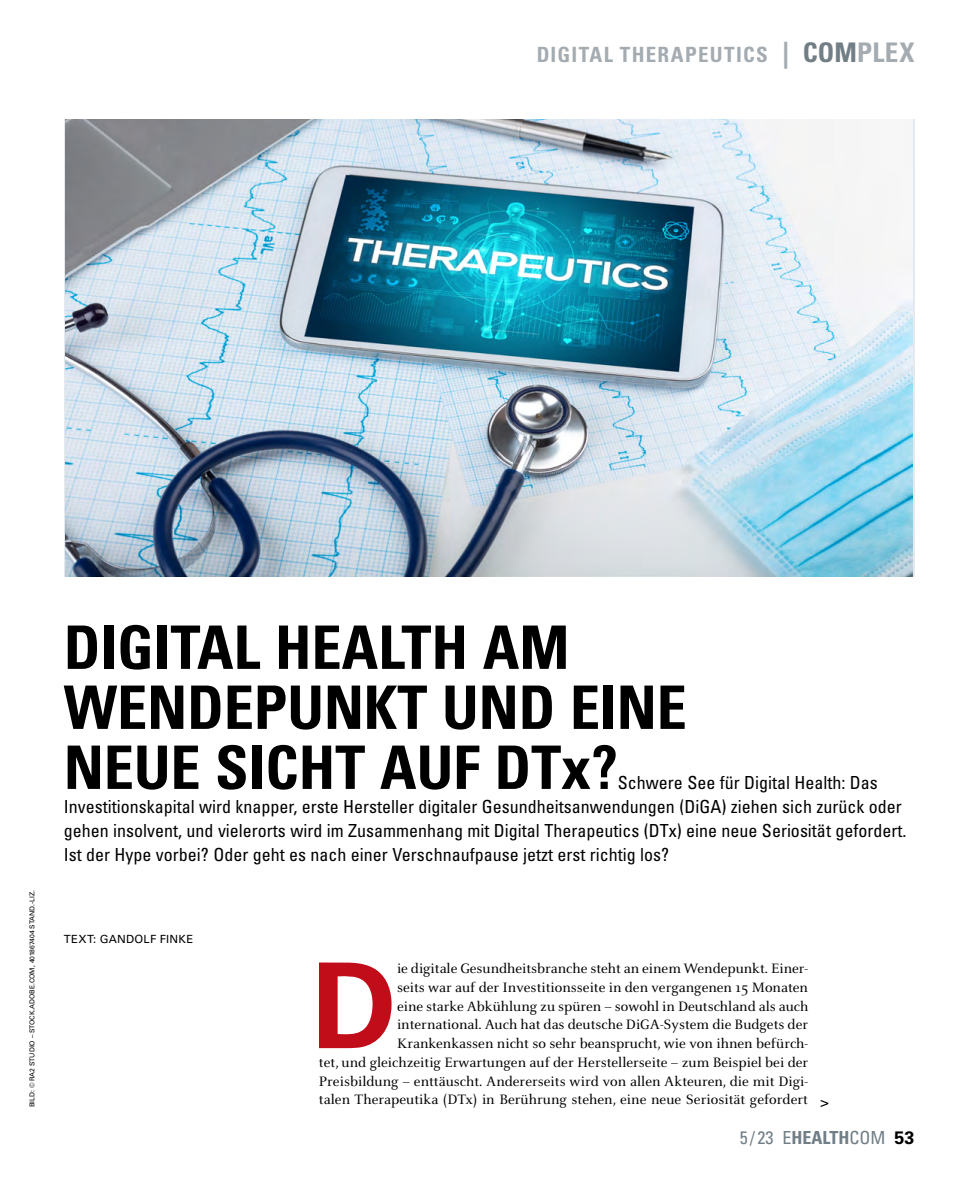
<style>
.page{position:relative;width:957px;height:1191px;background:#fff}
.page>*{position:absolute;margin:0;border:0;box-sizing:border-box;transform-origin:0 0}
.t1{font:700 118.8px "Univers LT Std";color:#c10c1a}
.t2{font:700 condensed 60px/60px "Univers LT Std";color:#000}
.t3{font:700 condensed 21px "Univers LT Std";letter-spacing:.06em;color:#a4acb1}
.t4{font:condensed 18px/24px "Univers LT Std";color:#000}
.t5{font:condensed 18px "Univers LT Std";color:#717e86}
.t6{font:15px/18.8px "Celeste OT";color:#000;text-align:right}
.t7{font:11.25px "Univers LT Std";letter-spacing:.03em;color:#000}
.t8{font:6.75px "Univers LT Std";color:#000}
.s1{font-size:27px}
.s2{font-size:27px;color:#717e86}
.s3{font-weight:700}
.s4{font-weight:700;font-stretch:normal;color:#000}
</style>
<div class="page">
<svg style="left:820px;top:1100px;width:8px;height:7px"></svg>
<img style="left:66px;top:119px;width:846px;height:457px">
<h3 class="t3" style="left:537px;top:42px;width:379px">DIGITAL THERAPEUTICS <span class="s1">|</span> <span class="s2">COM</span><span class="s1">PLEX</span></h3>
<p class="t8" style="left:28px;top:1107px;width:219px;rotate:-90deg">BILD: © RA2 STUDIO – STOCK.ADOBE.COM, 401867404 STAND.-LIZ.</p>
<h2 class="t2" style="left:64px;top:617px;width:624px">DIGITAL HEALTH AM<br>WENDEPUNKT UND EINE<br>NEUE SICHT AUF DTx?</h2>
<p class="t4" style="left:64px;top:770px;width:844px;text-indent:554px">Schwere See für Digital Health: Das Investitionskapital wird knapper, erste Hersteller digitaler Gesundheitsanwendungen (DiGA) ziehen sich zurück oder gehen insolvent, und vielerorts wird im Zusammenhang mit Digital Therapeutics (DTx) eine neue Seriosität gefordert.<br>Ist der Hype vorbei? Oder geht es nach einer Verschnaufpause jetzt erst richtig los?</p>
<p class="t7" style="left:64px;top:932px;width:131px">TEXT: GANDOLF FINKE</p>
<h1 class="t1" style="left:311px;top:936px;width:87px">D</h1>
<p class="t6" style="left:319px;top:959px;width:491px">ie digitale Gesundheitsbranche steht an einem Wendepunkt. Einer-<br>seits war auf der Investitionsseite in den vergangenen 15 Monaten<br>eine starke Abkühlung zu spüren – sowohl in Deutschland als auch international. Auch hat das deutsche DiGA-System die Budgets der Krankenkassen nicht so sehr beansprucht, wie von ihnen befürch-<br>tet, und gleichzeitig Erwartungen auf der Herstellerseite – zum Beispiel bei der Preisbildung – enttäuscht. Andererseits wird von allen Akteuren, die mit Digi&shy;talen Therapeutika (DTx) in Berührung stehen, eine neue Seriosität gefordert</p>
<p class="t5" style="left:740px;top:1126px;width:176px">5 / 23 E<span class="s3">HEALTH</span>COM <span class="s4">53</span></p>
</div>
